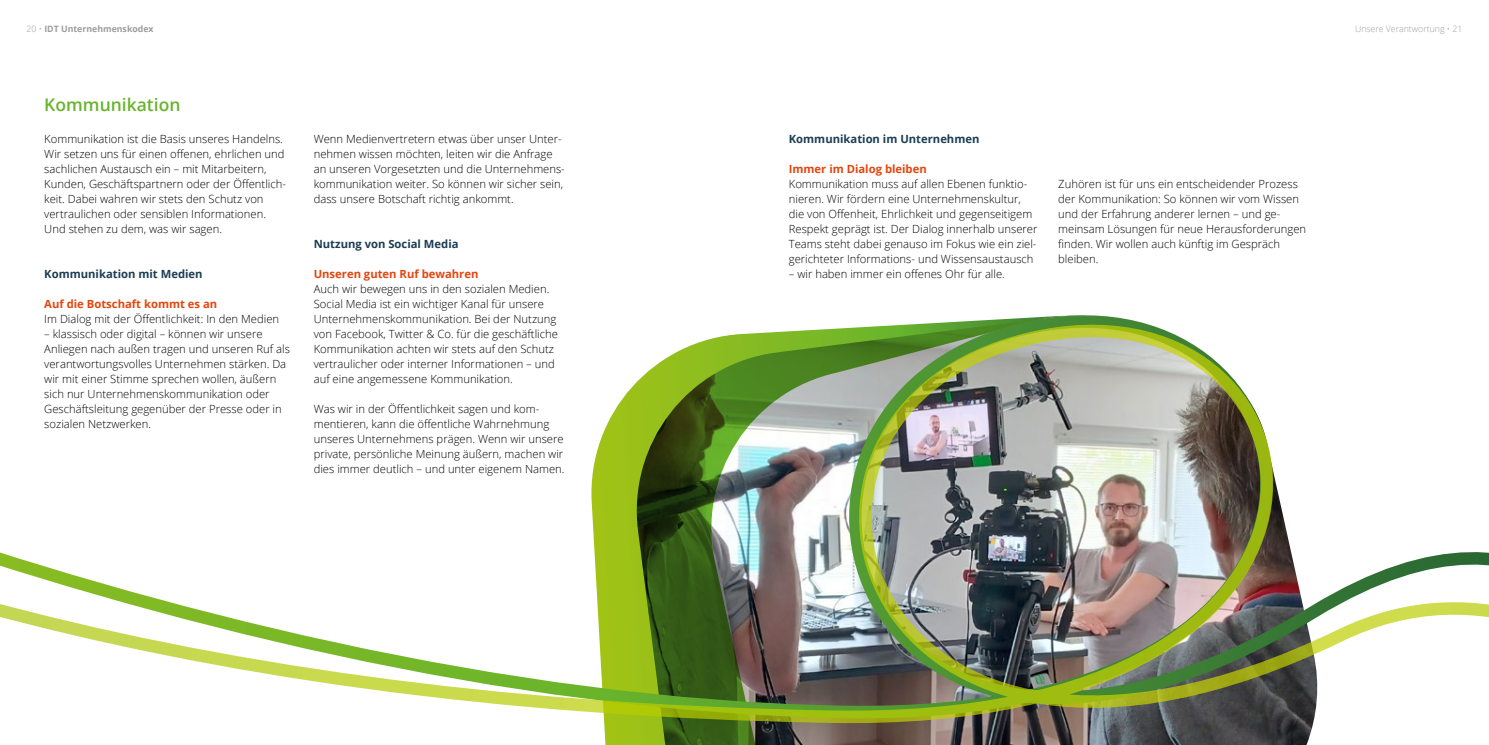
<style>
.page{position:relative;width:1489px;height:745px;background:#fff}
.page>*{position:absolute;margin:0;border:0;box-sizing:border-box;transform-origin:0 0}
.t1{font:600 17.5px "Open Sans";color:#68b42c}
.t2{font:300 11.25px/15px "Open Sans";color:#000}
.t3{font:700 11.25px "Open Sans";color:#1c3d53}
.t4{font:700 11.25px "Open Sans";color:#e3450e}
.t5{font:700 8.75px "Open Sans";color:#9c9d9d}
.t6{font:300 8.75px "Open Sans";color:#9c9d9d}
.s1{font-weight:300}
</style>
<div class="page">
<img style="left:0;top:315px;width:1488px;height:429px">
<p class="t5" style="left:27px;top:22px;width:128px"><span class="s1">20 •</span> IDT Unternehmenskodex</p>
<p class="t6" style="left:1354px;top:22px;width:109px">Unsere Verantwortung • 21</p>
<h1 class="t1" style="left:44px;top:92px;width:138px">Kommunikation</h1>
<p class="t2" style="left:44px;top:131px;width:243px">Kommunikation ist die Basis unseres Handelns.<br>Wir setzen uns für einen offenen, ehrlichen und sachlichen Austausch ein – mit Mitarbeitern, Kunden, Geschäftspartnern oder der Öffentlich&shy;keit. Dabei wahren wir stets den Schutz von vertraulichen oder sensiblen Informationen.<br>Und stehen zu dem, was wir sagen.</p>
<p class="t3" style="left:44px;top:265px;width:160px">Kommunikation mit Medien</p>
<p class="t4" style="left:44px;top:295px;width:174px">Auf die Botschaft kommt es an</p>
<p class="t2" style="left:44px;top:311px;width:236px">Im Dialog mit der Öffentlichkeit: In den Medien</p>
<p class="t2" style="left:44px;top:326px;width:247px">– klassisch oder digital – können wir unsere Anliegen nach außen tragen und unseren Ruf als verantwortungsvolles Unternehmen stärken. Da wir mit einer Stimme sprechen wollen, äußern sich nur Unternehmenskommunikation oder Geschäftsleitung gegenüber der Presse oder in sozialen Netzwerken.</p>
<p class="t2" style="left:314px;top:131px;width:253px">Wenn Medienvertretern etwas über unser Unter&shy;nehmen wissen möchten, leiten wir die Anfrage an unseren Vorgesetzten und die Unternehmens&shy;kommunikation weiter. So können wir sicher sein, dass unsere Botschaft richtig ankommt.</p>
<p class="t3" style="left:314px;top:235px;width:146px">Nutzung von Social Media</p>
<p class="t4" style="left:314px;top:265px;width:166px">Unseren guten Ruf bewahren</p>
<p class="t2" style="left:314px;top:281px;width:246px">Auch wir bewegen uns in den sozialen Medien.<br>Social Media ist ein wichtiger Kanal für unsere Unternehmenskommunikation. Bei der Nutzung von Facebook, Twitter &amp; Co. für die geschäftliche Kommunikation achten wir stets auf den Schutz vertraulicher oder interner Informationen – und auf eine angemessene Kommunikation.</p>
<p class="t2" style="left:314px;top:401px;width:252px">Was wir in der Öffentlichkeit sagen und kom&shy;mentieren, kann die öffentliche Wahrnehmung unseres Unternehmens prägen. Wenn wir unsere private, persönliche Meinung äußern, machen wir dies immer deutlich – und unter eigenem Namen.</p>
<p class="t3" style="left:788px;top:130px;width:192px">Kommunikation im Unternehmen</p>
<p class="t4" style="left:788px;top:160px;width:139px">Immer im Dialog bleiben</p>
<p class="t2" style="left:788px;top:176px;width:250px">Kommunikation muss auf allen Ebenen funktio&shy;nieren. Wir fördern eine Unternehmenskultur, die von Offenheit, Ehrlichkeit und gegenseitigem Respekt geprägt ist. Der Dialog innerhalb unserer Teams steht dabei genauso im Fokus wie ein ziel&shy;gerichteter Informations- und Wissensaustausch</p>
<p class="t2" style="left:788px;top:266px;width:217px">– wir haben immer ein offenes Ohr für alle.</p>
<p class="t2" style="left:1058px;top:176px;width:249px">Zuhören ist für uns ein entscheidender Prozess der Kommunikation: So können wir vom Wissen und der Erfahrung anderer lernen – und ge&shy;meinsam Lösungen für neue Herausforderungen finden. Wir wollen auch künftig im Gespräch bleiben.</p>
</div>
